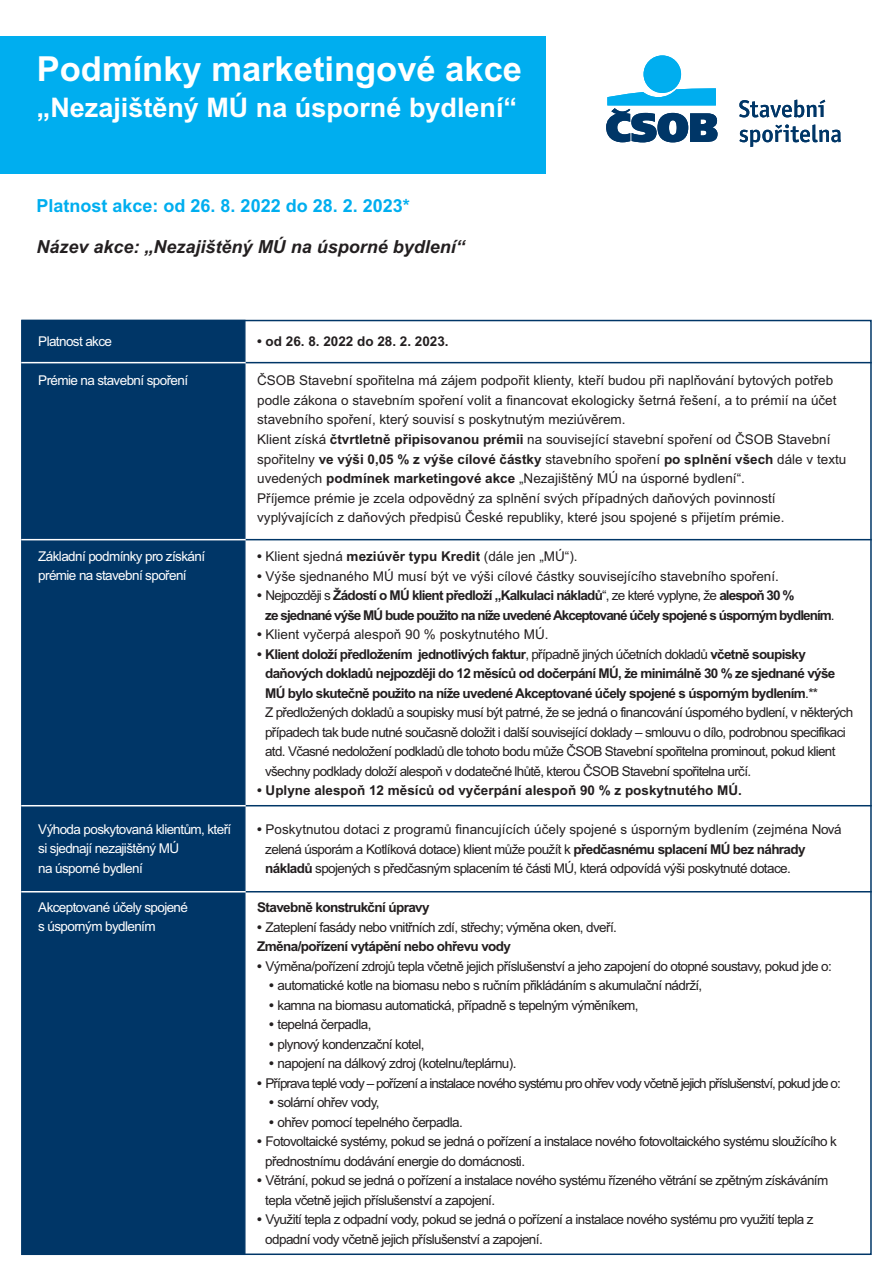
<style>
.page{position:relative;width:893px;height:1263px;background:#fff}
.page>*{position:absolute;margin:0;border:0;box-sizing:border-box;transform-origin:0 0}
.t1{font:700 34.5px "Arial";color:#fff}
.t2{font:700 27px "Arial";color:#fff}
.t3{font:700 19.5px "Arial";color:#fff}
.t4{font:italic 700 18px "Arial";color:#231f20}
.t5{font:700 18px "Arial";color:#00aeef}
.t6{font:13.5px/19.5px "Arial";letter-spacing:-.045em;color:#231f20}
.t7{font:13.5px/19.5px "Arial";color:#231f20}
.t8{font:13.5px/19.5px "Arial";letter-spacing:-.045em;color:#fff}
.t9{font:700 13.5px/19.5px "Arial";letter-spacing:-.055em;color:#231f20}
.t10{font:13.5px "Arial";letter-spacing:-.07em;color:#231f20}
.t11{font:700 13.5px "Arial";color:#231f20}
.s1{font-weight:700}
.s2{font-weight:400}
</style>
<div class="page">
<div style="left:23px;top:321px;width:221px;height:932px;background:#003667"></div>
<div style="left:21px;top:320px;width:225px;height:935px;border:2px solid #003667"></div>
<hr style="left:246px;top:539px;width:626px;height:1px;background:#003667">
<hr style="left:246px;top:362px;width:626px;height:1px;background:#003667">
<hr style="left:21px;top:362px;width:225px;height:1px;background:#fff">
<hr style="left:21px;top:539px;width:225px;height:1px;background:#fff">
<hr style="left:246px;top:805px;width:626px;height:1px;background:#003667">
<hr style="left:21px;top:805px;width:225px;height:1px;background:#fff">
<hr style="left:246px;top:891px;width:626px;height:1px;background:#003667">
<hr style="left:21px;top:891px;width:225px;height:1px;background:#fff">
<div style="left:0;top:36px;width:545px;height:138px;background:#00aeef"></div>
<div style="left:643px;top:55px;width:38px;height:38px;background:#00aeef;border-radius:50%"></div>
<svg style="left:606px;top:88px;width:111px;height:54px"></svg>
<svg style="left:739px;top:100px;width:86px;height:17px"></svg>
<svg style="left:739px;top:125px;width:102px;height:22px"></svg>
<h1 class="t1" style="left:37px;top:56px;width:487px">Podmínky marketingové akce</h1>
<h2 class="t2" style="left:37px;top:97px;width:482px">„Nezajištěný MÚ na úsporné bydlení“</h2>
<h1 class="t1" style="left:37px;top:71px;width:487px">Podmínky marketingové akce</h1>
<h3 class="t3" style="left:37px;top:112px;width:404px">„Prémie 1000 Kč za stavebko a běžný účet“</h3>
<h3 class="t5" style="left:37px;top:199px;width:375px">Platnost akce: od 26. 8. 2022 do 28. 2. 2023*</h3>
<h3 class="t4" style="left:37px;top:236px;width:430px">Název akce: „Nezajištěný MÚ na úsporné bydlení“</h3>
<p class="t8" style="left:38px;top:333px;width:75px">Platnost akce</p>
<p class="t8" style="left:38px;top:372px;width:151px">Prémie na stavební spoření</p>
<p class="t8" style="left:38px;top:548px;width:168px">Základní podmínky pro získání prémie na stavební spoření</p>
<p class="t8" style="left:38px;top:821px;width:195px">Výhoda poskytovaná klientům, kteří si sjednají nezajištěný MÚ<br>na úsporné bydlení</p>
<p class="t8" style="left:38px;top:899px;width:151px">Akceptované účely spojené s úsporným bydlením</p>
<p class="t11" style="left:257px;top:337px;width:193px">• od 26. 8. 2022 do 28. 2. 2023.</p>
<p class="t7" style="left:257px;top:372px;width:591px">ČSOB Stavební spořitelna má zájem podpořit klienty, kteří budou při naplňování bytových potřeb podle zákona o stavebním spoření volit a financovat ekologicky šetrná řešení, a to prémií na účet stavebního spoření, který souvisí s poskytnutým meziúvěrem.<br>Klient získá <span class="s1">čtvrtletně připisovanou prémii</span> na související stavební spoření od ČSOB Stavební spořitelny <span class="s1">ve výši 0,05 % z výše cílové částky</span> stavebního spoření <span class="s1">po splnění všech</span> dále v textu uvedených <span class="s1">podmínek marketingové akce</span> „Nezajištěný MÚ na úsporné bydlení“.<br>Příjemce prémie je zcela odpovědný za splnění svých případných daňových povinností vyplývajících z daňových předpisů České republiky, které jsou spojené s přijetím prémie.</p>
<p class="t7" style="left:257px;top:548px;width:322px"><span class="s1">•</span> Klient sjedná <span class="s1">meziúvěr typu Kredit</span> (dále jen „MÚ“).</p>
<p class="t7" style="left:257px;top:567px;width:523px"><span class="s1">•</span> Výše sjednaného MÚ musí být ve výši cílové částky souvisejícího stavebního spoření.</p>
<p class="t9" style="left:265px;top:587px;width:571px;text-indent:-8px">• <span class="s2">Nejpozději s</span> Žádostí o MÚ klient předloží „Kalkulaci nákladů<span class="s2">“, ze které vyplyne, že</span> alespoň 30 %<br>ze sjednané výše MÚ bude použito na níže uvedené Akceptované účely spojené s úsporným bydlením<span class="s2">.</span></p>
<p class="t7" style="left:257px;top:626px;width:293px"><span class="s1">•</span> Klient vyčerpá alespoň 90 % poskytnutého MÚ.</p>
<p class="t6" style="left:265px;top:645px;width:590px;text-indent:-8px"><span class="s1">• Klient doloží předložením jednotlivých faktur</span>, případně jiných účetních dokladů <span class="s1">včetně soupisky daňových dokladů nejpozději do 12 měsíců od dočerpání MÚ, že minimálně 30 % ze sjednané výše MÚ bylo skutečně použito na níže uvedené Akceptované účely spojené s úsporným bydlením</span>.**<br>Z předložených dokladů a soupisky musí být patrné, že se jedná o financování úsporného bydlení, v některých případech tak bude nutné současně doložit i další související doklady – smlouvu o dílo, podrobnou specifikaci atd. Včasné nedoložení podkladů dle tohoto bodu může ČSOB Stavební spořitelna prominout, pokud klient všechny podklady doloží alespoň v dodatečné lhůtě, kterou ČSOB Stavební spořitelna určí.</p>
<p class="t11" style="left:257px;top:785px;width:486px">• Uplyne alespoň 12 měsíců od vyčerpání alespoň 90 % z poskytnutého MÚ.</p>
<p class="t6" style="left:265px;top:821px;width:578px;text-indent:-8px"><span class="s1">•</span> Poskytnutou dotaci z programů financujících účely spojené s úsporným bydlením (zejména Nová zelená úsporám a Kotlíková dotace) klient může použít k <span class="s1">předčasnému splacení MÚ bez náhrady nákladů</span> spojených s předčasným splacením té části MÚ, která odpovídá výši poskytnuté dotace.</p>
<p class="t9" style="left:257px;top:899px;width:174px">Stavebně konstrukční úpravy</p>
<p class="t6" style="left:257px;top:918px;width:361px"><span class="s1">•</span> Zateplení fasády nebo vnitřních zdí, střechy; výměna oken, dveří.<br><span class="s1">Změna/pořízení vytápění nebo ohřevu vody</span></p>
<p class="t6" style="left:257px;top:957px;width:576px"><span class="s1">•</span> Výměna/pořízení zdrojů tepla včetně jejich příslušenství a jeho zapojení do otopné soustavy, pokud jde o:</p>
<p class="t6" style="left:269px;top:977px;width:435px"><span class="s1">•</span> automatické kotle na biomasu nebo s ručním přikládáním s akumulační nádrží,</p>
<p class="t6" style="left:269px;top:996px;width:371px"><span class="s1">•</span> kamna na biomasu automatická, případně s tepelným výměníkem,</p>
<p class="t6" style="left:269px;top:1016px;width:104px"><span class="s1">•</span> tepelná čerpadla,</p>
<p class="t6" style="left:269px;top:1035px;width:157px"><span class="s1">•</span> plynový kondenzační kotel,</p>
<p class="t6" style="left:269px;top:1055px;width:249px"><span class="s1">•</span> napojení na dálkový zdroj (kotelnu/teplárnu).</p>
<p class="t10" style="left:257px;top:1078px;width:585px"><span class="s1">•</span> Příprava teplé vody – pořízení a instalace nového systému pro ohřev vody včetně jejich příslušenství, pokud jde o:</p>
<p class="t6" style="left:269px;top:1094px;width:112px"><span class="s1">•</span> solární ohřev vody,</p>
<p class="t6" style="left:269px;top:1113px;width:195px"><span class="s1">•</span> ohřev pomocí tepelného čerpadla.</p>
<p class="t6" style="left:265px;top:1133px;width:573px;text-indent:-8px"><span class="s1">•</span> Fotovoltaické systémy, pokud se jedná o pořízení a instalace nového fotovoltaického systému sloužícího k přednostnímu dodávání energie do domácnosti.</p>
<p class="t6" style="left:265px;top:1172px;width:564px;text-indent:-8px"><span class="s1">•</span> Větrání, pokud se jedná o pořízení a instalace nového systému řízeného větrání se zpětným získáváním tepla včetně jejich příslušenství a zapojení.</p>
<p class="t6" style="left:265px;top:1211px;width:550px;text-indent:-8px"><span class="s1">•</span> Využití tepla z odpadní vody, pokud se jedná o pořízení a instalace nového systému pro využití tepla z odpadní vody včetně jejich příslušenství a zapojení.</p>
</div>
